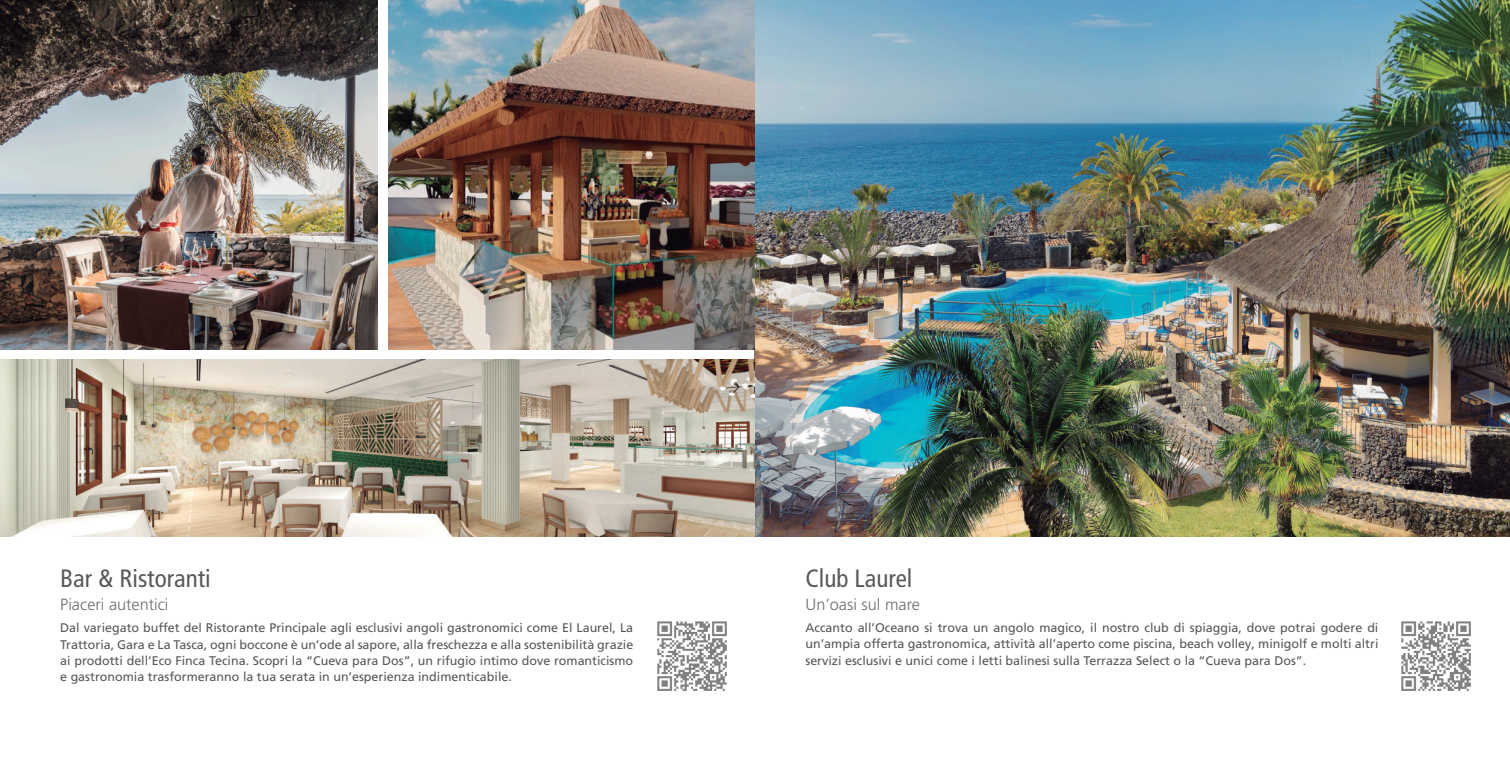
<style>
.page{position:relative;width:1510px;height:766px;background:#fff}
.page>*{position:absolute;margin:0;border:0;box-sizing:border-box;transform-origin:0 0}
.t1{font:condensed 25px "Frutiger LT Pro";color:#57585a}
.t2{font:300 16.25px "Frutiger LT Pro";color:#6c6d70}
.t3{font:12.5px/16.2px "Frutiger LT Pro";color:#57585a;text-align:justify}
</style>
<div class="page">
<img style="left:657px;top:621px;width:70px;height:70px">
<img style="left:1401px;top:621px;width:70px;height:70px">
<img style="left:0;top:0;width:377px;height:349px">
<img style="left:755px;top:0;width:754px;height:536px">
<img style="left:388px;top:0;width:367px;height:349px">
<img style="left:0;top:360px;width:755px;height:176px">
<h1 class="t1" style="left:60px;top:563px;width:152px">Bar &amp; Ristoranti</h1>
<h2 class="t2" style="left:60px;top:595px;width:110px">Piaceri autentici</h2>
<p class="t3" style="left:60px;top:619px;width:574px">Dal variegato buffet del Ristorante Principale agli esclusivi angoli gastronomici come El Laurel, La Trattoria, Gara e La Tasca, ogni boccone è un’ode al sapore, alla freschezza e alla sostenibilità grazie ai prodotti dell’Eco Finca Tecina. Scopri la “Cueva para Dos”, un rifugio intimo dove romanticismo e gastronomia trasformeranno la tua serata in un’esperienza indimenticabile.</p>
<h1 class="t1" style="left:805px;top:563px;width:108px">Club Laurel</h1>
<h2 class="t2" style="left:805px;top:594px;width:116px">Un’oasi sul mare</h2>
<p class="t3" style="left:805px;top:619px;width:574px">Accanto all’Oceano si trova un angolo magico, il nostro club di spiaggia, dove potrai godere di un’ampia offerta gastronomica, attività all’aperto come piscina, beach volley, minigolf e molti altri servizi esclusivi e unici come i letti balinesi sulla Terrazza Select o la “Cueva para Dos”.</p>
</div>
